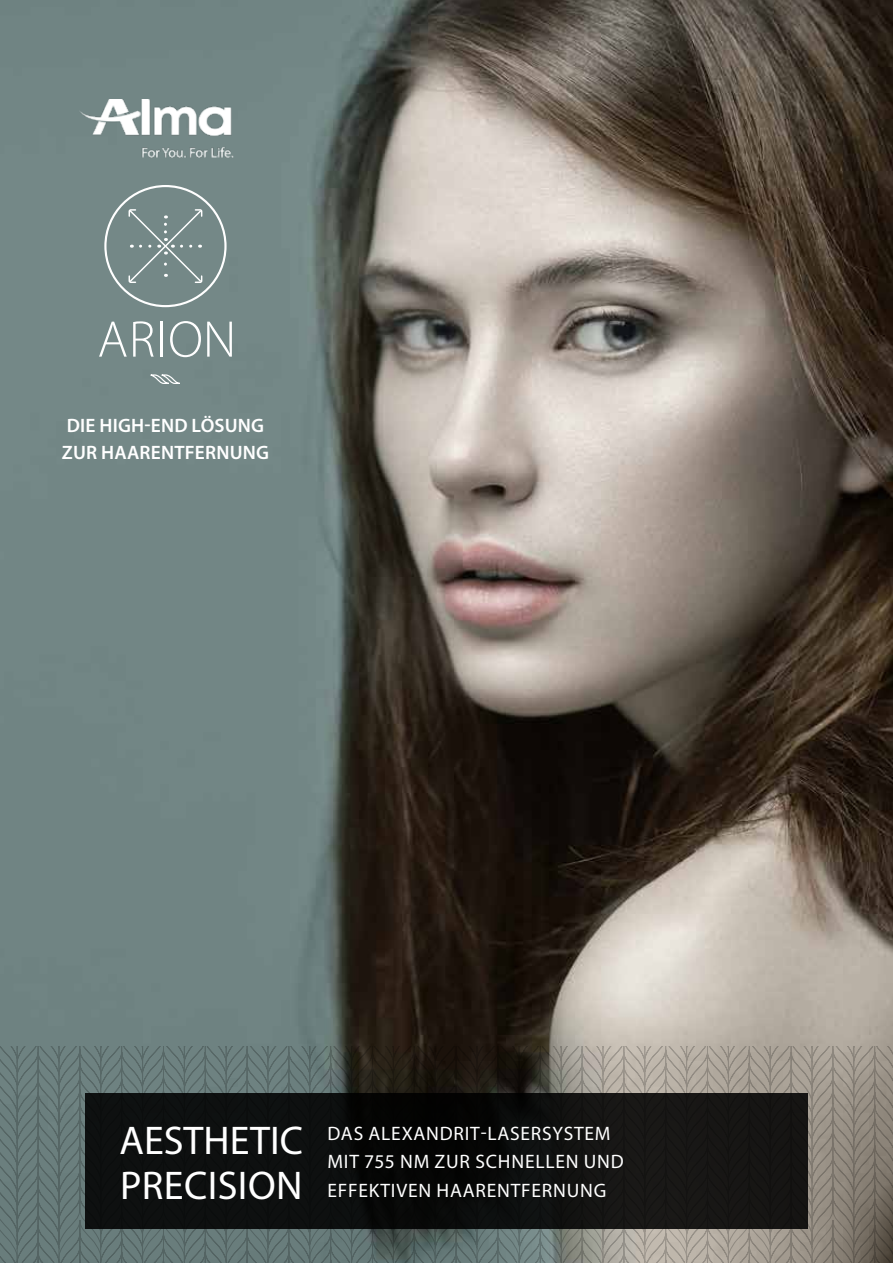
<style>
.page{position:relative;width:893px;height:1263px;background:#fff}
.page>*{position:absolute;margin:0;border:0;box-sizing:border-box;transform-origin:0 0}
.t1{font:40.2px/45.3px "Myriad Pro";letter-spacing:.01em;color:#fff}
.t2{font:19.5px/28.2px "Myriad Pro";letter-spacing:.04em;color:#fff}
.t3{font:600 19.5px/27px "Myriad Pro";letter-spacing:.01em;color:#fff}
</style>
<div class="page">
<img style="left:0;top:0;width:893px;height:1046px">
<svg style="left:0;top:1046px;width:893px;height:217px;background:#727872"></svg>
<img style="left:80px;top:100px;width:169px;height:62px">
<div style="left:85px;top:1093px;width:723px;height:135px;background:linear-gradient(to right,#080b0b,#151312)"></div>
<div style="left:104px;top:185px;width:123px;height:122px;border:2px solid #fff;border-radius:50%"></div>
<svg style="left:128px;top:208px;width:75px;height:76px;background:#7f9291"></svg>
<svg style="left:99px;top:322px;width:28px;height:35px"></svg>
<svg style="left:133px;top:321px;width:21px;height:36px"></svg>
<hr style="left:160px;top:322px;width:3px;height:35px;background:#fff">
<svg style="left:170px;top:321px;width:31px;height:36px"></svg>
<svg style="left:207px;top:322px;width:25px;height:35px"></svg>
<svg style="left:142px;top:374px;width:39px;height:11px"></svg>
<p class="t3" style="left:62px;top:411px;width:209px">DIE HIGH-END LÖSUNG<br>ZUR HAARENTFERNUNG</p>
<h1 class="t1" style="left:119px;top:1117px;width:185px">AESTHETIC<br>PRECISION</h1>
<p class="t2" style="left:327px;top:1119px;width:298px">DAS ALEXANDRIT-LASERSYSTEM<br>MIT 755 NM ZUR SCHNELLEN UND<br>EFFEKTIVEN HAARENTFERNUNG</p>
</div>
